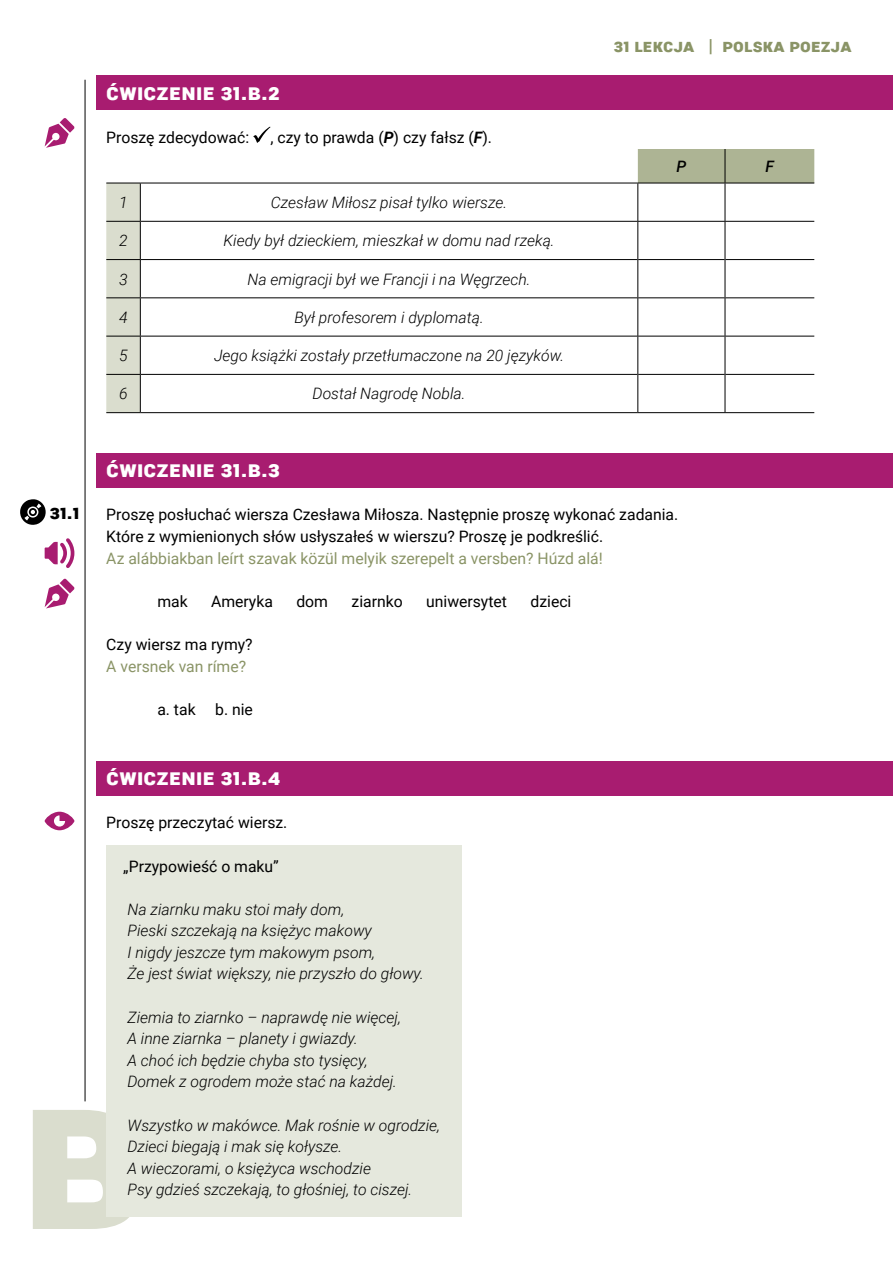
<style>
.page{position:relative;width:893px;height:1263px;background:#fff}
.page>*{position:absolute;margin:0;border:0;box-sizing:border-box;transform-origin:0 0}
.t1{font:900 22.5px "Roboto";letter-spacing:.01em;color:#fff}
.t2{font:900 19.5px "Roboto";color:#000}
.t3{font:900 18px "Roboto";letter-spacing:.01em;color:#8a9466}
.t4{font:italic 300 15.75px/21.6px "Roboto";color:#000}
.t5{font:15.75px/21.6px "Roboto";color:#000}
.t6{font:15.75px "Roboto";color:#8a9466}
.t7{font:italic 500 15.75px "Roboto";color:#000}
.s1{font-weight:700;font-style:italic}
</style>
<div class="page">
<svg style="left:33px;top:1110px;width:104px;height:119px"></svg>
<div style="left:106px;top:845px;width:355px;height:371px;background:#e5e8dd"></div>
<div style="left:97px;top:761px;width:796px;height:34px;background:#a81c70"></div>
<div style="left:97px;top:454px;width:796px;height:34px;background:#a81c70"></div>
<div style="left:97px;top:75px;width:796px;height:34px;background:#a81c70"></div>
<svg style="left:253px;top:127px;width:17px;height:16px"></svg>
<div style="left:638px;top:149px;width:176px;height:34px;background:#adb494"></div>
<svg style="left:106px;top:184px;width:34px;height:228px;background:#d8dbcc"></svg>
<hr style="left:140px;top:183px;width:498px;height:1px;background:#000">
<hr style="left:140px;top:221px;width:498px;height:1px;background:#000">
<hr style="left:140px;top:259px;width:497px;height:1px;background:#000">
<hr style="left:638px;top:259px;width:87px;height:1px;background:#000">
<hr style="left:725px;top:259px;width:89px;height:1px;background:#000">
<hr style="left:140px;top:297px;width:497px;height:1px;background:#000">
<hr style="left:638px;top:297px;width:87px;height:1px;background:#000">
<hr style="left:725px;top:297px;width:89px;height:1px;background:#000">
<hr style="left:140px;top:336px;width:497px;height:1px;background:#000">
<hr style="left:638px;top:336px;width:87px;height:1px;background:#000">
<hr style="left:725px;top:336px;width:89px;height:1px;background:#000">
<hr style="left:140px;top:374px;width:497px;height:1px;background:#000">
<hr style="left:638px;top:374px;width:87px;height:1px;background:#000">
<hr style="left:725px;top:374px;width:89px;height:1px;background:#000">
<hr style="left:140px;top:412px;width:498px;height:1px;background:#000">
<hr style="left:638px;top:412px;width:87px;height:1px;background:#000">
<hr style="left:725px;top:412px;width:89px;height:1px;background:#000">
<hr style="left:140px;top:183px;width:1px;height:38px;background:#000">
<hr style="left:140px;top:222px;width:1px;height:37px;background:#000">
<hr style="left:140px;top:260px;width:1px;height:37px;background:#000">
<hr style="left:637px;top:260px;width:1px;height:38px;background:#000">
<hr style="left:725px;top:260px;width:1px;height:38px;background:#000">
<hr style="left:140px;top:298px;width:1px;height:38px;background:#000">
<hr style="left:637px;top:298px;width:1px;height:38px;background:#000">
<hr style="left:725px;top:298px;width:1px;height:38px;background:#000">
<hr style="left:140px;top:336px;width:1px;height:38px;background:#000">
<hr style="left:637px;top:336px;width:1px;height:38px;background:#000">
<hr style="left:725px;top:336px;width:1px;height:38px;background:#000">
<hr style="left:140px;top:375px;width:1px;height:37px;background:#000">
<hr style="left:637px;top:374px;width:1px;height:38px;background:#000">
<hr style="left:725px;top:374px;width:1px;height:38px;background:#000">
<hr style="left:637px;top:183px;width:1px;height:38px;background:#000">
<hr style="left:725px;top:183px;width:1px;height:38px;background:#000">
<hr style="left:637px;top:222px;width:1px;height:38px;background:#000">
<hr style="left:725px;top:222px;width:1px;height:38px;background:#000">
<hr style="left:725px;top:149px;width:1px;height:34px;background:#000">
<hr style="left:638px;top:183px;width:87px;height:1px;background:#000">
<hr style="left:725px;top:183px;width:89px;height:1px;background:#000">
<hr style="left:638px;top:221px;width:87px;height:1px;background:#000">
<hr style="left:725px;top:221px;width:89px;height:1px;background:#000">
<hr style="left:106px;top:183px;width:34px;height:1px;background:#000">
<hr style="left:106px;top:221px;width:34px;height:1px;background:#000">
<hr style="left:106px;top:259px;width:34px;height:1px;background:#000">
<hr style="left:106px;top:297px;width:34px;height:1px;background:#000">
<hr style="left:106px;top:336px;width:34px;height:1px;background:#000">
<hr style="left:106px;top:374px;width:34px;height:1px;background:#000">
<hr style="left:106px;top:412px;width:34px;height:1px;background:#000">
<hr style="left:85px;top:80px;width:1px;height:1021px;background:#000">
<svg style="left:45px;top:538px;width:29px;height:30px"></svg>
<svg style="left:20px;top:499px;width:26px;height:26px"></svg>
<svg style="left:45px;top:118px;width:30px;height:30px"></svg>
<svg style="left:45px;top:578px;width:30px;height:30px"></svg>
<svg style="left:45px;top:812px;width:29px;height:18px"></svg>
<p class="t2" style="left:50px;top:498px;width:31px">31.1</p>
<h1 class="t1" style="left:106px;top:76px;width:175px">ĆWICZENIE 31.B.2</h1>
<p class="t5" style="left:106px;top:126px;width:144px">Proszę zdecydować:</p>
<p class="t5" style="left:270px;top:126px;width:223px">, czy to prawda (<span class="s1">P</span>) czy fałsz (<span class="s1">F</span>).</p>
<p class="t4" style="left:119px;top:191px;width:10px">1</p>
<p class="t4" style="left:271px;top:191px;width:238px">Czesław Miłosz pisał tylko wiersze.</p>
<p class="t4" style="left:119px;top:229px;width:10px">2</p>
<p class="t4" style="left:224px;top:229px;width:333px">Kiedy był dzieckiem, mieszkał w domu nad rzeką.</p>
<p class="t4" style="left:119px;top:268px;width:10px">3</p>
<p class="t4" style="left:248px;top:268px;width:284px">Na emigracji był we Francji i na Węgrzech.</p>
<p class="t4" style="left:119px;top:306px;width:10px">4</p>
<p class="t4" style="left:294px;top:306px;width:191px">Był profesorem i dyplomatą.</p>
<p class="t4" style="left:119px;top:344px;width:10px">5</p>
<p class="t4" style="left:214px;top:344px;width:352px">Jego książki zostały przetłumaczone na 20 języków.</p>
<p class="t4" style="left:119px;top:382px;width:10px">6</p>
<p class="t4" style="left:313px;top:382px;width:154px">Dostał Nagrodę Nobla.</p>
<p class="t3" style="left:614px;top:33px;width:229px">31 LEKCJA | POLSKA POEZJA</p>
<p class="t7" style="left:676px;top:155px;width:11px">P</p>
<p class="t7" style="left:765px;top:155px;width:10px">F</p>
<h1 class="t1" style="left:106px;top:453px;width:175px">ĆWICZENIE 31.B.3</h1>
<p class="t5" style="left:106px;top:503px;width:573px">Proszę posłuchać wiersza Czesława Miłosza. Następnie proszę wykonać zadania.<br>Które z wymienionych słów usłyszałeś w wierszu? Proszę je podkreślić.</p>
<p class="t6" style="left:106px;top:547px;width:498px">Az alábbiakban leírt szavak közül melyik szerepelt a versben? Húzd alá!</p>
<p class="t5" style="left:157px;top:590px;width:32px">mak</p>
<p class="t5" style="left:211px;top:590px;width:63px">Ameryka</p>
<p class="t5" style="left:296px;top:590px;width:33px">dom</p>
<p class="t5" style="left:352px;top:590px;width:53px">ziarnko</p>
<p class="t5" style="left:426px;top:590px;width:82px">uniwersytet</p>
<p class="t5" style="left:530px;top:590px;width:42px">dzieci</p>
<p class="t5" style="left:106px;top:633px;width:148px">Czy wiersz ma rymy?</p>
<p class="t6" style="left:106px;top:655px;width:141px">A versnek van ríme?</p>
<p class="t5" style="left:157px;top:698px;width:97px">a. tak b. nie</p>
<h1 class="t1" style="left:106px;top:761px;width:176px">ĆWICZENIE 31.B.4</h1>
<p class="t5" style="left:106px;top:811px;width:183px">Proszę przeczytać wiersz.</p>
<p class="t5" style="left:123px;top:854px;width:157px">„Przypowieść o maku”</p>
<p class="t4" style="left:128px;top:898px;width:298px">Na ziarnku maku stoi mały dom,<br>Pieski szczekają na księżyc makowy<br>I nigdy jeszcze tym makowym psom,<br>Że jest świat większy, nie przyszło do głowy.</p>
<p class="t4" style="left:128px;top:1006px;width:275px">Ziemia to ziarnko – naprawdę nie więcej, A inne ziarnka – planety i gwiazdy.<br>A choć ich będzie chyba sto tysięcy, Domek z ogrodem może stać na każdej.</p>
<p class="t4" style="left:128px;top:1114px;width:314px">Wszystko w makówce. Mak rośnie w ogrodzie, Dzieci biegają i mak się kołysze.<br>A wieczorami, o księżyca wschodzie<br>Psy gdzieś szczekają, to głośniej, to ciszej.</p>
</div>
